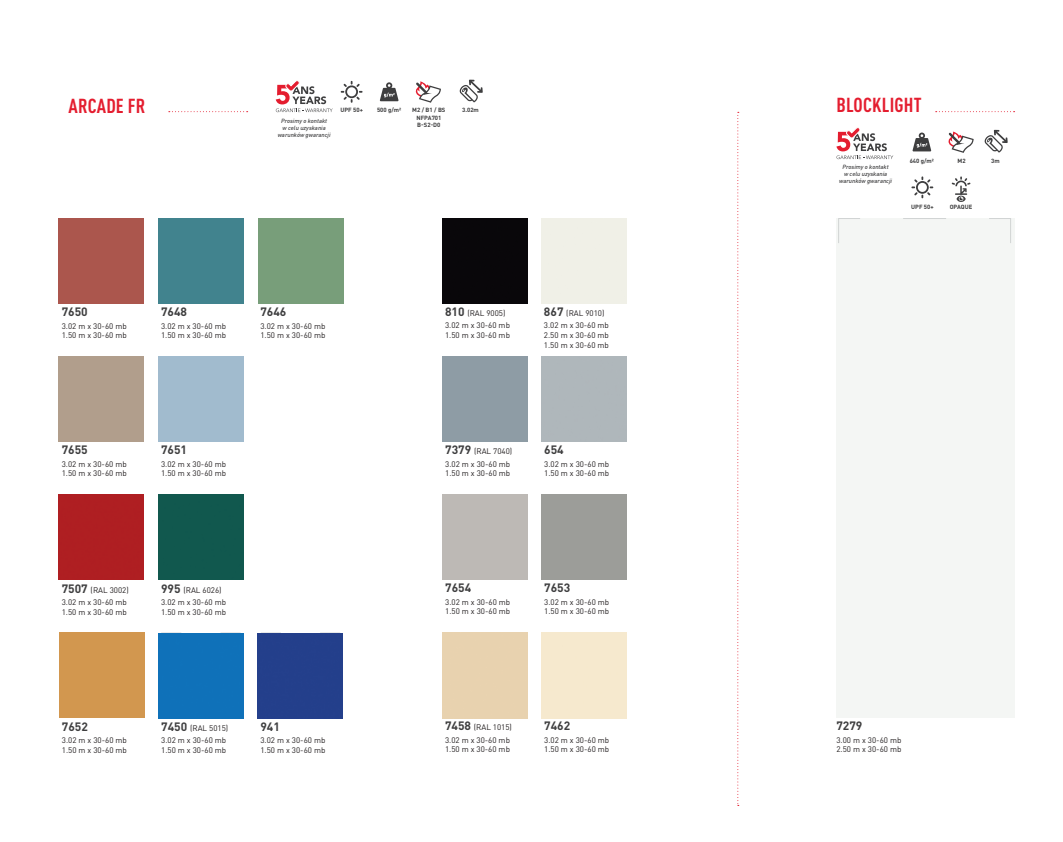
<style>
.page{position:relative;width:1063px;height:842px;background:#fff}
.page>*{position:absolute;margin:0;border:0;box-sizing:border-box;transform-origin:0 0}
.t1{font:700 condensed 20px "DIN Pro";letter-spacing:.01em;color:#e41d2f}
.t2{font:700 12px "DIN Pro";color:#3e3e3f}
.t3{font:8px/9.6px "DIN Pro";color:#231f20}
.t4{font:italic 500 6px/7px "DIN Pro";color:#3e3e3f;text-align:center}
.t5{font:700 6px/7.2px "DIN Pro";color:#3e3e3f;text-align:center}
.s1{font-weight:700;font-size:12px;color:#3e3e3f}
</style>
<div class="page">
<svg style="left:341px;top:81px;width:22px;height:22px"></svg>
<svg style="left:380px;top:82px;width:19px;height:19px"></svg>
<svg style="left:459px;top:80px;width:24px;height:22px"></svg>
<svg style="left:415px;top:81px;width:26px;height:22px"></svg>
<svg style="left:276px;top:80px;width:57px;height:32px"></svg>
<svg style="left:169px;top:111px;width:79px;height:1px"></svg>
<svg style="left:62px;top:218px;width:79px;height:1px"></svg>
<svg style="left:161px;top:218px;width:80px;height:1px"></svg>
<svg style="left:261px;top:218px;width:79px;height:1px"></svg>
<svg style="left:62px;top:356px;width:79px;height:1px"></svg>
<svg style="left:161px;top:356px;width:80px;height:1px"></svg>
<svg style="left:62px;top:494px;width:79px;height:1px"></svg>
<svg style="left:161px;top:494px;width:80px;height:1px"></svg>
<div style="left:159px;top:219px;width:85px;height:85px;background:#41838e"></div>
<div style="left:158px;top:633px;width:85px;height:85px;background:#0f71b9"></div>
<div style="left:257px;top:633px;width:85px;height:85px;background:#233f8b"></div>
<div style="left:59px;top:219px;width:85px;height:85px;background:#ab564d"></div>
<div style="left:258px;top:219px;width:85px;height:85px;background:#789e7a"></div>
<div style="left:159px;top:495px;width:85px;height:85px;background:#11584e"></div>
<div style="left:59px;top:495px;width:85px;height:85px;background:#af1f22"></div>
<div style="left:159px;top:357px;width:85px;height:85px;background:#a1bbce"></div>
<div style="left:59px;top:357px;width:85px;height:85px;background:#b19e8c"></div>
<div style="left:60px;top:633px;width:85px;height:85px;background:#d2974f"></div>
<svg style="left:952px;top:176px;width:18px;height:26px"></svg>
<svg style="left:936px;top:111px;width:79px;height:1px"></svg>
<svg style="left:911px;top:176px;width:22px;height:22px"></svg>
<svg style="left:836px;top:127px;width:57px;height:32px"></svg>
<svg style="left:912px;top:133px;width:19px;height:18px"></svg>
<svg style="left:984px;top:130px;width:24px;height:23px"></svg>
<svg style="left:948px;top:132px;width:26px;height:21px"></svg>
<svg style="left:445px;top:218px;width:79px;height:1px"></svg>
<svg style="left:445px;top:632px;width:79px;height:1px"></svg>
<svg style="left:544px;top:632px;width:79px;height:1px"></svg>
<svg style="left:737px;top:112px;width:2px;height:694px"></svg>
<div style="left:442px;top:219px;width:85px;height:85px;background:#09070a"></div>
<div style="left:541px;top:494px;width:85px;height:85px;background:#9c9d99"></div>
<div style="left:442px;top:494px;width:85px;height:85px;background:#bdb9b5"></div>
<div style="left:836px;top:219px;width:179px;height:499px;background:#f4f6f4"></div>
<h1 class="t1" style="left:69px;top:91px;width:78px">ARCADE FR</h1>
<p class="t5" style="left:340px;top:106px;width:24px">UPF 50+</p>
<p class="t5" style="left:377px;top:106px;width:26px">500 g/m²</p>
<p class="t5" style="left:412px;top:106px;width:35px">M2 / B1 / BS<br>NFPA701<br>B-S2-D0</p>
<p class="t5" style="left:462px;top:106px;width:18px">3.02m</p>
<p class="t4" style="left:278px;top:117px;width:54px">Prosimy o kontakt<br>w celu uzyskania warunków gwarancji</p>
<h1 class="t1" style="left:836px;top:90px;width:87px">BLOCKLIGHT</h1>
<p class="t4" style="left:839px;top:162px;width:54px">Prosimy o kontakt<br>w celu uzyskania warunków gwarancji</p>
<p class="t5" style="left:910px;top:156px;width:26px">640 g/m²</p>
<p class="t5" style="left:957px;top:156px;width:10px">M2</p>
<p class="t5" style="left:991px;top:156px;width:10px">3m</p>
<p class="t5" style="left:911px;top:202px;width:24px">UPF 50+</p>
<p class="t5" style="left:950px;top:202px;width:24px">OPAQUE</p>
<h2 class="t2" style="left:62px;top:302px;width:28px">7650</h2>
<p class="t3" style="left:62px;top:320px;width:67px">3.02 m x 30-60 mb<br>1.50 m x 30-60 mb</p>
<h2 class="t2" style="left:161px;top:302px;width:28px">7648</h2>
<p class="t3" style="left:161px;top:320px;width:67px">3.02 m x 30-60 mb<br>1.50 m x 30-60 mb</p>
<h2 class="t2" style="left:260px;top:302px;width:28px">7646</h2>
<p class="t3" style="left:260px;top:320px;width:67px">3.02 m x 30-60 mb<br>1.50 m x 30-60 mb</p>
<p class="t3" style="left:445px;top:306px;width:67px;line-height:12.4px"><span class="s1">810</span> (RAL 9005)<br>3.02 m x 30-60 mb</p>
<p class="t3" style="left:445px;top:330px;width:67px">1.50 m x 30-60 mb</p>
<p class="t3" style="left:544px;top:306px;width:67px;line-height:12.4px"><span class="s1">867</span> (RAL 9010)<br>3.02 m x 30-60 mb</p>
<p class="t3" style="left:544px;top:330px;width:67px">2.50 m x 30-60 mb<br>1.50 m x 30-60 mb</p>
<h2 class="t2" style="left:62px;top:440px;width:28px">7655</h2>
<p class="t3" style="left:62px;top:458px;width:67px">3.02 m x 30-60 mb<br>1.50 m x 30-60 mb</p>
<h2 class="t2" style="left:161px;top:440px;width:28px">7651</h2>
<p class="t3" style="left:161px;top:458px;width:67px">3.02 m x 30-60 mb<br>1.50 m x 30-60 mb</p>
<p class="t3" style="left:445px;top:444px;width:69px;line-height:12.4px"><span class="s1">7379</span> (RAL 7040)<br>3.02 m x 30-60 mb</p>
<p class="t3" style="left:445px;top:468px;width:67px">1.50 m x 30-60 mb</p>
<h2 class="t2" style="left:544px;top:440px;width:21px">654</h2>
<p class="t3" style="left:544px;top:458px;width:67px">3.02 m x 30-60 mb<br>1.50 m x 30-60 mb</p>
<p class="t3" style="left:62px;top:583px;width:69px;line-height:12.4px"><span class="s1">7507</span> (RAL 3002)<br>3.02 m x 30-60 mb</p>
<p class="t3" style="left:62px;top:606px;width:67px">1.50 m x 30-60 mb</p>
<p class="t3" style="left:161px;top:583px;width:67px;line-height:12.4px"><span class="s1">995</span> (RAL 6026)<br>3.02 m x 30-60 mb</p>
<p class="t3" style="left:161px;top:606px;width:67px">1.50 m x 30-60 mb</p>
<h2 class="t2" style="left:445px;top:578px;width:28px">7654</h2>
<p class="t3" style="left:445px;top:596px;width:67px">3.02 m x 30-60 mb<br>1.50 m x 30-60 mb</p>
<h2 class="t2" style="left:544px;top:578px;width:28px">7653</h2>
<p class="t3" style="left:544px;top:596px;width:67px">3.02 m x 30-60 mb<br>1.50 m x 30-60 mb</p>
<h2 class="t2" style="left:62px;top:716px;width:28px">7652</h2>
<p class="t3" style="left:62px;top:734px;width:67px">3.02 m x 30-60 mb<br>1.50 m x 30-60 mb</p>
<p class="t3" style="left:161px;top:721px;width:69px;line-height:12.4px"><span class="s1">7450</span> (RAL 5015)<br>3.02 m x 30-60 mb</p>
<p class="t3" style="left:161px;top:744px;width:67px">1.50 m x 30-60 mb</p>
<h2 class="t2" style="left:260px;top:716px;width:21px">941</h2>
<p class="t3" style="left:260px;top:734px;width:67px">3.02 m x 30-60 mb<br>1.50 m x 30-60 mb</p>
<p class="t3" style="left:445px;top:720px;width:69px;line-height:12.4px"><span class="s1">7458</span> (RAL 1015)<br>3.02 m x 30-60 mb</p>
<p class="t3" style="left:445px;top:744px;width:67px">1.50 m x 30-60 mb</p>
<h2 class="t2" style="left:544px;top:716px;width:28px">7462</h2>
<p class="t3" style="left:544px;top:734px;width:67px">3.02 m x 30-60 mb<br>1.50 m x 30-60 mb</p>
<h2 class="t2" style="left:836px;top:716px;width:28px">7279</h2>
<p class="t3" style="left:836px;top:734px;width:67px">3.00 m x 30-60 mb<br>2.50 m x 30-60 mb</p>
</div>
